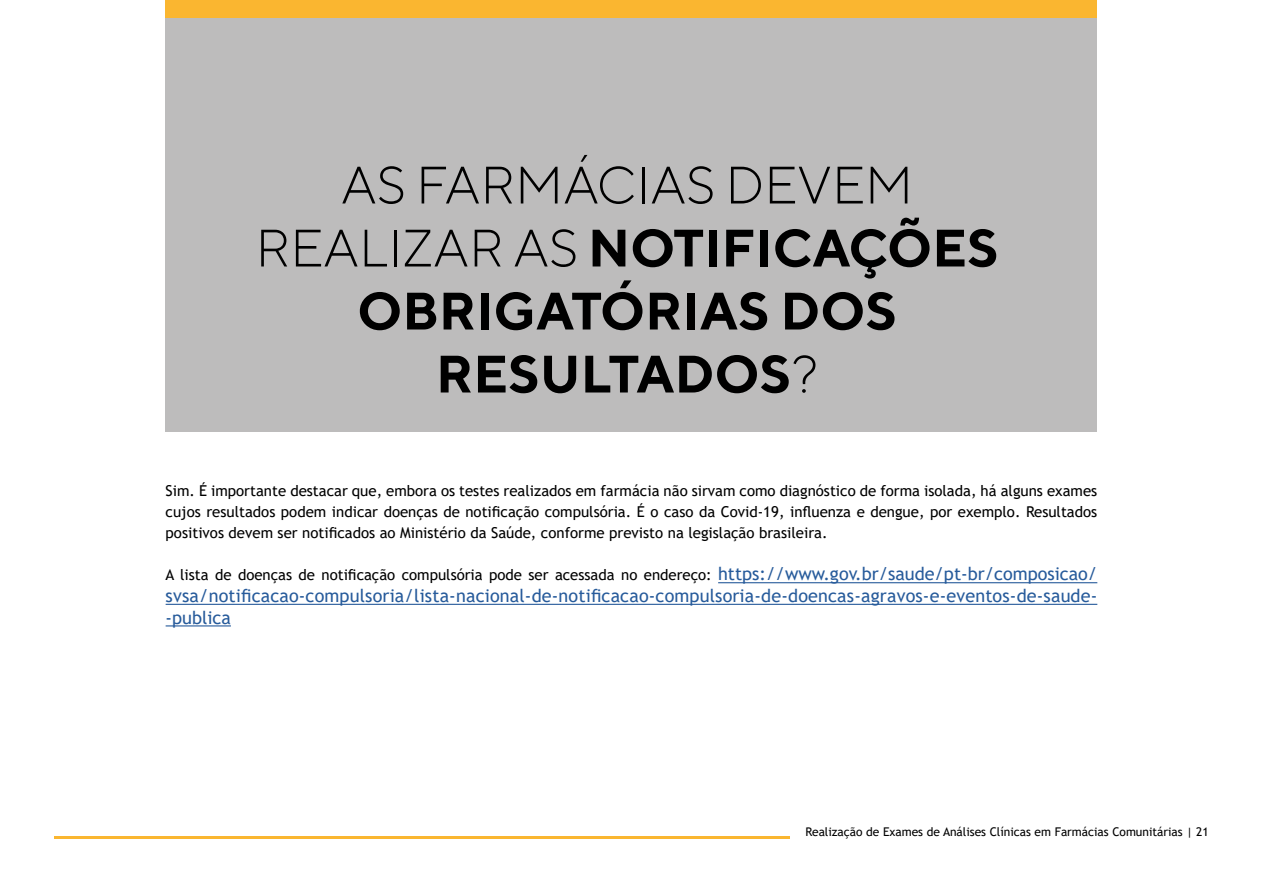
<style>
.page{position:relative;width:1263px;height:893px;background:#fff}
.page>*{position:absolute;margin:0;border:0;box-sizing:border-box;transform-origin:0 0}
.t1{font:700 52.5px/63px "TT Norms";color:#000;text-align:center}
.t2{font:18px/21.6px "Trebuchet MS";letter-spacing:.01em;color:#275b9b}
.t3{font:15px/21px "Trebuchet MS";color:#000;text-align:justify}
.t4{font:12px "Trebuchet MS";color:#000}
.s1{font-weight:300}
.s2{font-size:18px;color:#275b9b}
</style>
<div class="page">
<hr style="left:54px;top:837px;width:735px;height:2px;background:#fab630">
<div style="left:166px;top:0;width:931px;height:432px;background:#bdbcbc"></div>
<hr style="left:718px;top:582px;width:379px;height:1px;background:#275b9b">
<hr style="left:166px;top:604px;width:931px;height:1px;background:#275b9b">
<hr style="left:166px;top:625px;width:65px;height:1px;background:#275b9b">
<div style="left:166px;top:0;width:931px;height:18px;background:#fab630"></div>
<h1 class="t1" style="left:255px;top:152px;width:745px"><span class="s1">AS FARMÁCIAS DEVEM<br>REALIZAR AS</span> NOTIFICAÇÕES<br>OBRIGATÓRIAS DOS<br>RESULTADOS<span class="s1">?</span></h1>
<p class="t3" style="left:166px;top:480px;width:933px">Sim. É importante destacar que, embora os testes realizados em farmácia não sirvam como diagnóstico de forma isolada, há alguns exames cujos resultados podem indicar doenças de notificação compulsória. É o caso da Covid-19, influenza e dengue, por exemplo. Resultados positivos devem ser notificados ao Ministério da Saúde, conforme previsto na legislação brasileira.</p>
<p class="t3" style="left:166px;top:564px;width:933px">A lista de doenças de notificação compulsória pode ser acessada no endereço: <span class="s2">https://www.gov.br/saude/pt-br/composicao/</span></p>
<p class="t2" style="left:166px;top:585px;width:933px">svsa/notificacao-compulsoria/lista-nacional-de-notificacao-compulsoria-de-doencas-agravos-e-eventos-de-saude--publica</p>
<p class="t4" style="left:806px;top:825px;width:405px">Realização de Exames de Análises Clínicas em Farmácias Comunitárias | 21</p>
</div>
